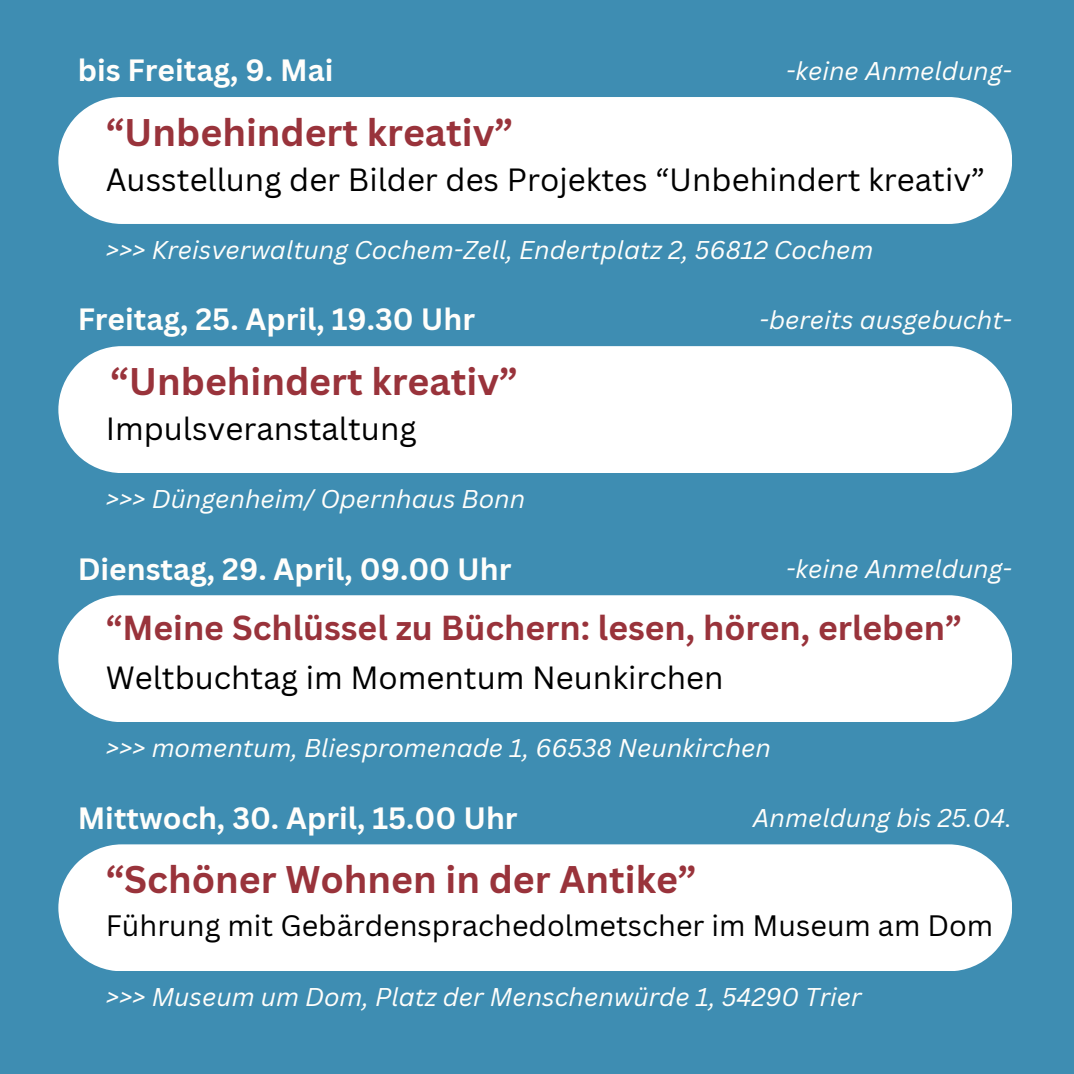
<style>
.page{position:relative;width:1074px;height:1074px;background:#fff}
.page>*{position:absolute;margin:0;border:0;box-sizing:border-box;transform-origin:0 0}
.t1{font:700 37.5px "Canva Sans";color:#99333b}
.t2{font:700 33.75px "Canva Sans";color:#99333b}
.t3{font:31.25px "Canva Sans";color:#000}
.t4{font:700 30px "Canva Sans";color:#fffefb}
.t5{font:28.75px "Canva Sans";color:#000}
.t6{font:italic 25px "Canva Sans";color:#fffefb}
</style>
<div class="page">
<div style="left:0;top:0;width:1073px;height:1073px;background:#3e8db2"></div>
<div style="left:58px;top:97px;width:953px;height:127px;background:#fff"></div>
<div style="left:58px;top:595px;width:953px;height:127px;background:#fff"></div>
<div style="left:58px;top:844px;width:953px;height:127px;background:#fff"></div>
<div style="left:58px;top:346px;width:953px;height:127px;background:#fff"></div>
<h2 class="t4" style="left:78px;top:49px;width:257px">bis Freitag, 9. Mai</h2>
<p class="t1" style="left:106px;top:106px;width:409px">“Unbehindert kreativ”</p>
<h1 class="t3" style="left:106px;top:158px;width:880px">Ausstellung der Bilder des Projektes “Unbehindert kreativ”</h1>
<h3 class="t6" style="left:786px;top:53px;width:227px">-keine Anmeldung-</h3>
<p class="t6" style="left:106px;top:232px;width:769px">&gt;&gt;&gt; Kreisverwaltung Cochem-Zell, Endertplatz 2, 56812 Cochem</p>
<h2 class="t4" style="left:78px;top:298px;width:399px">Freitag, 25. April, 19.30 Uhr</h2>
<p class="t1" style="left:110px;top:355px;width:409px">“Unbehindert kreativ”</p>
<h1 class="t3" style="left:106px;top:407px;width:312px">Impulsveranstaltung</h1>
<p class="t6" style="left:106px;top:481px;width:421px">&gt;&gt;&gt; Düngenheim/ Opernhaus Bonn</p>
<h3 class="t6" style="left:759px;top:302px;width:254px">-bereits ausgebucht-</h3>
<h2 class="t4" style="left:78px;top:547px;width:435px">Dienstag, 29. April, 09.00 Uhr</h2>
<p class="t2" style="left:106px;top:603px;width:857px">“Meine Schlüssel zu Büchern: lesen, hören, erleben”</p>
<h1 class="t3" style="left:106px;top:656px;width:619px">Weltbuchtag im Momentum Neunkirchen</h1>
<h3 class="t6" style="left:786px;top:551px;width:227px">-keine Anmeldung-</h3>
<p class="t6" style="left:106px;top:730px;width:666px">&gt;&gt;&gt; momentum, Bliespromenade 1, 66538 Neunkirchen</p>
<h2 class="t4" style="left:78px;top:796px;width:441px">Mittwoch, 30. April, 15.00 Uhr</h2>
<p class="t1" style="left:106px;top:853px;width:592px">“Schöner Wohnen in der Antike”</p>
<h1 class="t5" style="left:106px;top:905px;width:889px">Führung mit Gebärdensprachedolmetscher im Museum am Dom</h1>
<h3 class="t6" style="left:752px;top:800px;width:261px">Anmeldung bis 25.04.</h3>
<p class="t6" style="left:106px;top:979px;width:757px">&gt;&gt;&gt; Museum um Dom, Platz der Menschenwürde 1, 54290 Trier</p>
</div>
